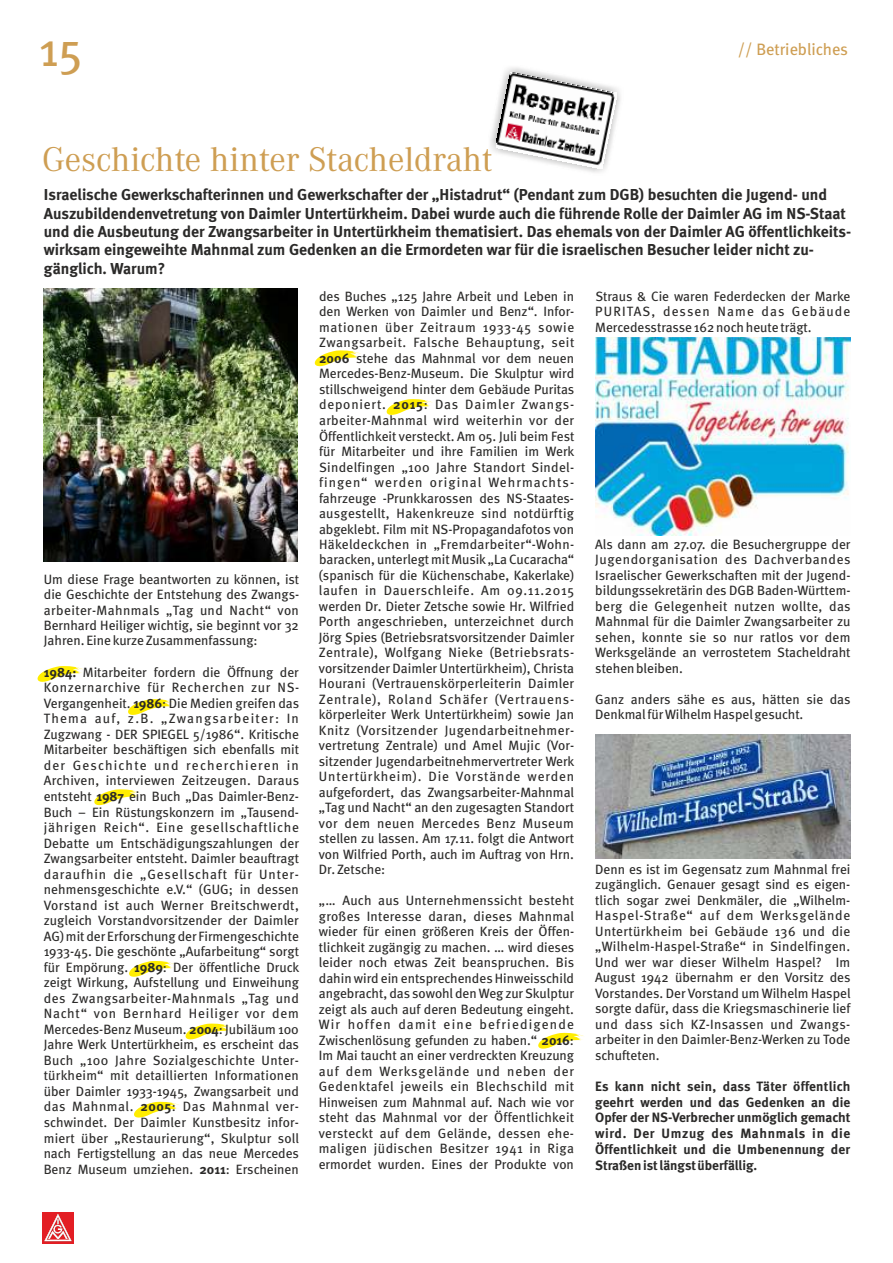
<style>
.page{position:relative;width:893px;height:1263px;background:#fff}
.page>*{position:absolute;margin:0;border:0;box-sizing:border-box;transform-origin:0 0}
.t1{font:47.85px "Meta";color:#ce9e53}
.t2{font:35.55px "Corporate A";color:#ce9e53}
.t3{font:16.5px "Meta Book LF";color:#ce9e53}
.t4{font:700 15.75px/18.5px "Meta";color:#2b2a29}
.t5{font:13.5px/15.5px "Meta";color:#2b2a29;text-align:justify}
.t6{font:700 13.5px/15.8px "Meta";color:#2b2a29;text-align:justify}
.s1{font-weight:700}
</style>
<div class="page">
<svg style="left:37px;top:666px;width:47px;height:16px"></svg>
<svg style="left:314px;top:350px;width:47px;height:17px"></svg>
<svg style="left:538px;top:1032px;width:46px;height:17px"></svg>
<svg style="left:185px;top:1023px;width:46px;height:17px"></svg>
<svg style="left:134px;top:1101px;width:46px;height:17px"></svg>
<svg style="left:128px;top:699px;width:46px;height:16px"></svg>
<svg style="left:94px;top:789px;width:46px;height:17px"></svg>
<svg style="left:129px;top:961px;width:46px;height:16px"></svg>
<svg style="left:386px;top:399px;width:47px;height:16px"></svg>
<svg style="left:42px;top:1212px;width:32px;height:31px"></svg>
<svg style="left:44px;top:1214px;width:28px;height:27px"></svg>
<img style="left:496px;top:72px;width:121px;height:96px">
<img style="left:595px;top:337px;width:255px;height:198px">
<img style="left:44px;top:288px;width:254px;height:273px">
<img style="left:595px;top:734px;width:255px;height:124px">
<h1 class="t1" style="left:39px;top:29px;width:45px">15</h1>
<p class="t3" style="left:738px;top:42px;width:112px">// Betriebliches</p>
<h2 class="t2" style="left:42px;top:147px;width:452px">Geschichte hinter Stacheldraht</h2>
<p class="t4" style="left:44px;top:186px;width:809px">Israelische Gewerkschafterinnen und Gewerkschafter der „Histadrut“ (Pendant zum DGB) besuchten die Jugend- und Auszubildendenvetretung von Daimler Untertürkheim. Dabei wurde auch die führende Rolle der Daimler AG im NS-Staat und die Ausbeutung der Zwangsarbeiter in Untertürkheim thematisiert. Das ehemals von der Daimler AG öffentlichkeits&shy;wirksam eingeweihte Mahnmal zum Gedenken an die Ermordeten war für die israelischen Besucher leider nicht zu&shy;gänglich. Warum?</p>
<p class="t5" style="left:44px;top:572px;width:257px">Um diese Frage beantworten zu können, ist die Geschichte der Entstehung des Zwangs&shy;arbeiter-Mahnmals „Tag und Nacht“ von Bernhard Heiliger wichtig, sie beginnt vor 32<br>Jahren. Eine kurze Zusammenfassung:</p>
<p class="t5" style="left:44px;top:665px;width:257px"><span class="s1">1984:</span> Mitarbeiter fordern die Öffnung der Konzernarchive für Recherchen zur NS-Vergangenheit. <span class="s1">1986</span>: Die Medien greifen das Thema auf, z.B. „Zwangsarbeiter: In Zugzwang - DER SPIEGEL 5/1986“. Kritische Mitarbeiter beschäftigen sich ebenfalls mit der Geschichte und recherchieren in Archiven, interviewen Zeitzeugen. Daraus entsteht <span class="s1">1987</span> ein Buch „Das Daimler-Benz-Buch – Ein Rüstungskonzern im „Tausend&shy;jährigen Reich“. Eine gesellschaftliche Debatte um Entschädigungszahlungen der Zwangsarbeiter entsteht. Daimler beauftragt daraufhin die „Gesellschaft für Unter&shy;nehmensgeschichte e.V.“ (GUG; in dessen Vorstand ist auch Werner Breitschwerdt, zugleich Vorstandvorsitzender der Daimler AG) mitder Erforschung der Firmengeschichte 1933-45. Die geschönte „Aufarbeitung“ sorgt für Empörung. <span class="s1">1989</span>: Der öffentliche Druck zeigt Wirkung, Aufstellung und Einweihung des Zwangsarbeiter-Mahnmals „Tag und Nacht“ von Bernhard Heiliger vor dem Mercedes-Benz Museum. <span class="s1">2004</span>: Jubiläum 100<br>Jahre Werk Untertürkheim, es erscheint das Buch „100 Jahre Sozialgeschichte Unter&shy;türkheim“ mit detaillierten Informationen über Daimler 1933-1945, Zwangsarbeit und das Mahnmal. <span class="s1">2005</span>: Das Mahnmal ver&shy;schwindet. Der Daimler Kunstbesitz infor&shy;miert über „Restaurierung“, Skulptur soll nach Fertigstellung an das neue Mercedes Benz Museum umziehen. <span class="s1">2011</span>: Erscheinen</p>
<p class="t5" style="left:319px;top:289px;width:257px">des Buches „125 Jahre Arbeit und Leben in den Werken von Daimler und Benz“. Infor&shy;mationen über Zeitraum 1933-45 sowie Zwangsarbeit. Falsche Behauptung, seit <span class="s1">2006</span> stehe das Mahnmal vor dem neuen Mercedes-Benz-Museum. Die Skulptur wird stillschweigend hinter dem Gebäude Puritas deponiert. <span class="s1">2015</span>: Das Daimler Zwangs&shy;arbeiter-Mahnmal wird weiterhin vor der Öffentlichkeit versteckt. Am 05. Juli beim Fest für Mitarbeiter und ihre Familien im Werk Sindelfingen „100 Jahre Standort Sindel&shy;fingen“ werden original Wehrmachts&shy;fahrzeuge -Prunkkarossen des NS-Staates&shy;ausgestellt, Hakenkreuze sind notdürftig abgeklebt. Film mit NS-Propagandafotos von Häkeldeckchen in „Fremdarbeiter“-Wohn&shy;baracken, unterlegtmitMusik„La Cucaracha“ (spanisch für die Küchenschabe, Kakerlake) laufen in Dauerschleife. Am 09.11.2015 werden Dr. Dieter Zetsche sowie Hr. Wilfried Porth angeschrieben, unterzeichnet durch Jörg Spies (Betriebsratsvorsitzender Daimler Zentrale), Wolfgang Nieke (Betriebsrats&shy;vorsitzender Daimler Untertürkheim), Christa Hourani (Vertrauenskörperleiterin Daimler Zentrale), Roland Schäfer (Vertrauens&shy;körperleiter Werk Untertürkheim) sowie Jan Knitz (Vorsitzender Jugendarbeitnehmer&shy;vertretung Zentrale) und Amel Mujic (Vor&shy;sitzender Jugendarbeitnehmervertreter Werk Untertürkheim). Die Vorstände werden aufgefordert, das Zwangsarbeiter-Mahnmal „Tag und Nacht“ an den zugesagten Standort vor dem neuen Mercedes Benz Museum stellen zu lassen. Am 17.11. folgt die Antwort von Wilfried Porth, auch im Auftrag von Hrn.<br>Dr. Zetsche:</p>
<p class="t5" style="left:319px;top:893px;width:257px">„… Auch aus Unternehmenssicht besteht großes Interesse daran, dieses Mahnmal wieder für einen größeren Kreis der Öffen&shy;tlichkeit zugängig zu machen. … wird dieses leider noch etwas Zeit beanspruchen. Bis dahin wird ein entsprechendesHinweisschild angebracht, das sowohl den Weg zur Skulptur zeigt als auch auf deren Bedeutung eingeht.<br>Wir hoffen damit eine befriedigende Zwischenlösung gefunden zu haben.“ <span class="s1">2016</span>:<br>Im Mai taucht an einer verdreckten Kreuzung auf dem Werksgelände und neben der Gedenktafel jeweils ein Blechschild mit Hinweisen zum Mahnmal auf. Nach wie vor steht das Mahnmal vor der Öffentlichkeit versteckt auf dem Gelände, dessen ehe&shy;maligen jüdischen Besitzer 1941 in Riga ermordet wurden. Eines der Produkte von</p>
<p class="t5" style="left:595px;top:289px;width:257px">Straus &amp; Cie waren Federdecken der Marke PURITAS, dessen Name das Gebäude Mercedesstrasse 162 noch heute trägt.</p>
<p class="t5" style="left:595px;top:537px;width:257px">Als dann am 27.07. die Besuchergruppe der Jugendorganisation des Dachverbandes Israelischer Gewerkschaften mit der Jugend&shy;bildungssekretärin des DGB Baden-Württem&shy;berg die Gelegenheit nutzen wollte, das Mahnmal für die Daimler Zwangsarbeiter zu sehen, konnte sie so nur ratlos vor dem Werksgelände an verrostetem Stacheldraht stehen bleiben.</p>
<p class="t5" style="left:595px;top:692px;width:257px">Ganz anders sähe es aus, hätten sie das<br>Denkmalfür Wilhelm Haspelgesucht.</p>
<p class="t5" style="left:595px;top:862px;width:257px">Denn es ist im Gegensatz zum Mahnmal frei zugänglich. Genauer gesagt sind es eigen&shy;tlich sogar zwei Denkmäler, die „Wilhelm-Haspel-Straße“ auf dem Werksgelände Untertürkheim bei Gebäude 136 und die „Wilhelm-Haspel-Straße“ in Sindelfingen.<br>Und wer war dieser Wilhelm Haspel? Im August 1942 übernahm er den Vorsitz des Vorstandes. Der Vorstand um Wilhelm Haspel sorgte dafür, dass die Kriegsmaschinerie lief und dass sich KZ-Insassen und Zwangs&shy;arbeiter in den Daimler-Benz-Werken zu Tode schufteten.</p>
<p class="t6" style="left:595px;top:1079px;width:257px">Es kann nicht sein, dass Täter öffentlich geehrt werden und das Gedenken an die Opfer der NS-Verbrecher unmöglich gemacht wird. Der Umzug des Mahnmals in die Öffentlichkeit und die Umbenennung der Straßen istlängstüberfällig.</p>
</div>
